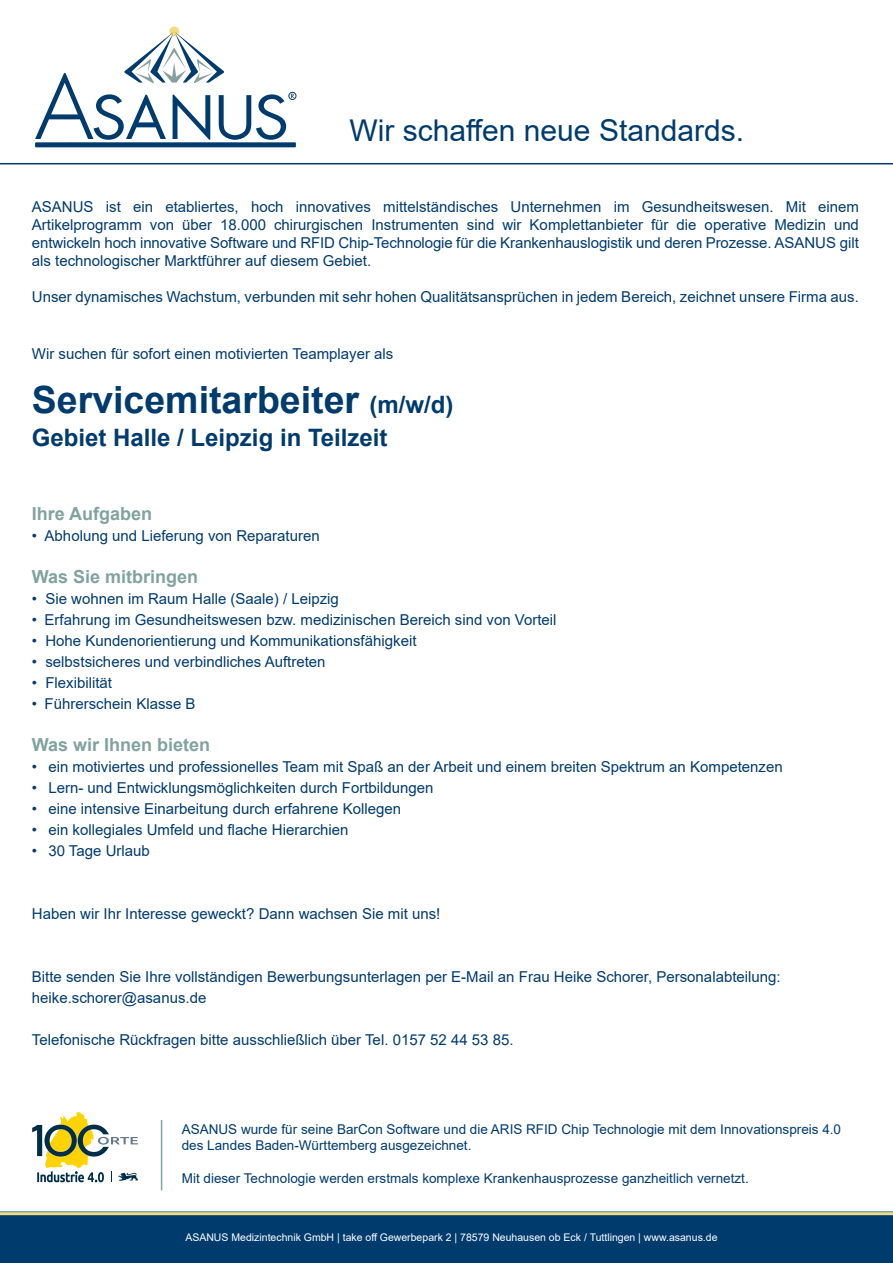
<style>
.page{position:relative;width:893px;height:1263px;background:#fff}
.page>*{position:absolute;margin:0;border:0;box-sizing:border-box;transform-origin:0 0}
.t1{font:700 37.5px "Arial";color:#003b6e}
.t2{font:30px "Arial";color:#003b6e}
.t3{font:700 24px "Arial";color:#003b6e}
.t4{font:700 18px "Arial";color:#81a3a0}
.t5{font:15px/18px "Arial";color:#003b6e;text-align:justify}
.t6{font:13.5px/16.2px "Arial";color:#003b6e}
.t7{font:10.5px "Arial";color:#fff}
.s1{font-size:24px}
</style>
<div class="page">
<div style="left:169px;top:26px;width:10px;height:10px;background:#f3dc80;border-radius:50%"></div>
<svg style="left:35px;top:32px;width:261px;height:116px"></svg>
<div style="left:0;top:1214px;width:893px;height:49px;background:#003b6e"></div>
<hr style="left:0;top:1212px;width:893px;height:3px;background:#f3dc80">
<hr style="left:0;top:1211px;width:893px;height:1px;background:#81a3a0">
<hr style="left:0;top:163px;width:893px;height:1px;background:#003b6e">
<svg style="left:32px;top:1112px;width:106px;height:70px"></svg>
<hr style="left:161px;top:1120px;width:1px;height:70px;background:#81a3a0">
<h2 class="t2" style="left:350px;top:110px;width:396px">Wir schaffen neue Standards.</h2>
<p class="t5" style="left:32px;top:197px;width:828px">ASANUS ist ein etabliertes, hoch innovatives mittelständisches Unternehmen im Gesundheitswesen. Mit einem Artikelprogramm von über 18.000 chirurgischen Instrumenten sind wir Komplettanbieter für die operative Medizin und entwickeln hoch innovative Software und RFID Chip-Technologie für die Krankenhauslogistik und deren Prozesse. ASANUS gilt als technologischer Marktführer auf diesem Gebiet.</p>
<p class="t5" style="left:32px;top:287px;width:829px">Unser dynamisches Wachstum, verbunden mit sehr hohen Qualitätsansprüchen in jedem Bereich, zeichnet unsere Firma aus.</p>
<p class="t5" style="left:32px;top:344px;width:363px">Wir suchen für sofort einen motivierten Teamplayer als</p>
<h1 class="t1" style="left:32px;top:373px;width:423px">Servicemitarbeiter <span class="s1">(m/w/d)</span></h1>
<h3 class="t3" style="left:32px;top:420px;width:357px">Gebiet Halle / Leipzig in Teilzeit</h3>
<p class="t4" style="left:32px;top:501px;width:122px">Ihre Aufgaben</p>
<p class="t5" style="left:32px;top:527px;width:289px">• Abholung und Lieferung von Reparaturen</p>
<p class="t4" style="left:32px;top:564px;width:168px">Was Sie mitbringen</p>
<p class="t5" style="left:32px;top:590px;width:309px">• Sie wohnen im Raum Halle (Saale) / Leipzig</p>
<p class="t5" style="left:32px;top:611px;width:526px">• Erfahrung im Gesundheitswesen bzw. medizinischen Bereich sind von Vorteil</p>
<p class="t5" style="left:32px;top:632px;width:386px">• Hohe Kundenorientierung und Kommunikationsfähigkeit</p>
<p class="t5" style="left:32px;top:653px;width:295px">• selbstsicheres und verbindliches Auftreten</p>
<p class="t5" style="left:32px;top:674px;width:82px">• Flexibilität</p>
<p class="t5" style="left:32px;top:695px;width:165px">• Führerschein Klasse B</p>
<p class="t4" style="left:32px;top:732px;width:180px">Was wir Ihnen bieten</p>
<p class="t5" style="left:32px;top:758px;width:752px">• ein motiviertes und professionelles Team mit Spaß an der Arbeit und einem breiten Spektrum an Kompetenzen</p>
<p class="t5" style="left:32px;top:779px;width:403px">• Lern- und Entwicklungsmöglichkeiten durch Fortbildungen</p>
<p class="t5" style="left:32px;top:800px;width:371px">• eine intensive Einarbeitung durch erfahrene Kollegen</p>
<p class="t5" style="left:32px;top:821px;width:318px">• ein kollegiales Umfeld und flache Hierarchien</p>
<p class="t5" style="left:32px;top:842px;width:119px">• 30 Tage Urlaub</p>
<p class="t5" style="left:32px;top:905px;width:410px">Haben wir Ihr Interesse geweckt? Dann wachsen Sie mit uns!</p>
<p class="t5" style="left:32px;top:966px;width:750px;line-height:21px">Bitte senden Sie Ihre vollständigen Bewerbungsunterlagen per E-Mail an Frau Heike Schorer, Personalabteilung: heike.schorer@asanus.de</p>
<p class="t5" style="left:32px;top:1031px;width:483px">Telefonische Rückfragen bitte ausschließlich über Tel. 0157 52 44 53 85.</p>
<p class="t6" style="left:182px;top:1121px;width:661px">ASANUS wurde für seine BarCon Software und die ARIS RFID Chip Technologie mit dem Innovationspreis 4.0 des Landes Baden-Württemberg ausgezeichnet.</p>
<p class="t6" style="left:182px;top:1170px;width:568px">Mit dieser Technologie werden erstmals komplexe Krankenhausprozesse ganzheitlich vernetzt.</p>
<p class="t7" style="left:185px;top:1230px;width:534px">ASANUS Medizintechnik GmbH | take off Gewerbepark 2 | 78579 Neuhausen ob Eck / Tuttlingen | www.asanus.de</p>
</div>
